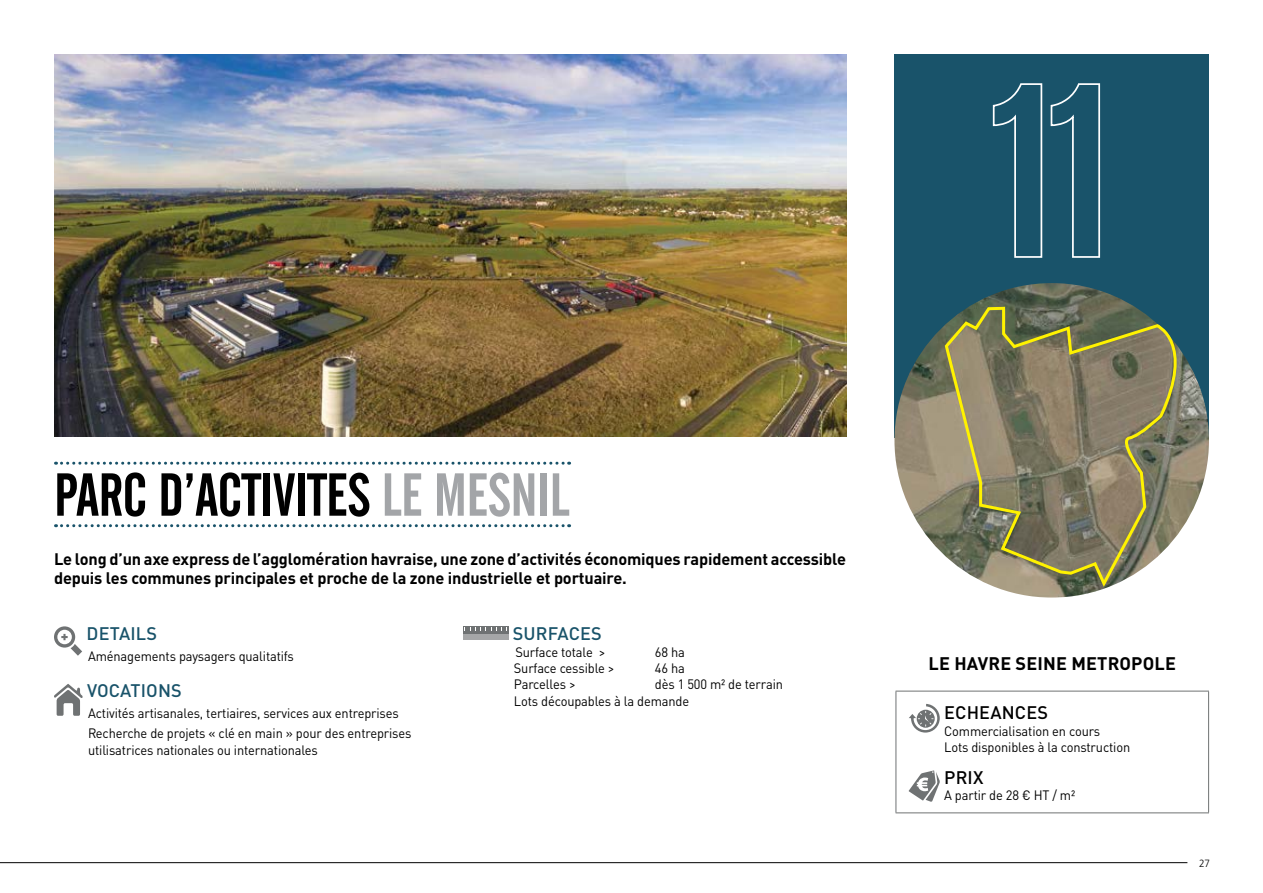
<style>
.page{position:relative;width:1263px;height:893px;background:#fff}
.page>*{position:absolute;margin:0;border:0;box-sizing:border-box;transform-origin:0 0}
.t1{font:60px "Alternate Gothic No 2 BT";color:#000}
.t2{font:60px "Alternate Gothic No 2 BT";color:#a3a5a8}
.t3{font:500 18px "DINOT";letter-spacing:.01em;color:#19536a}
.t4{font:700 18px "DINOT";letter-spacing:.01em;color:#000}
.t5{font:500 18px "DINOT";letter-spacing:.01em;color:#000}
.t6{font:700 16.5px/19.5px "DINOT";letter-spacing:-.01em;color:#000}
.t7{font:13.5px/16.5px "DINOT";letter-spacing:-.01em;color:#000;scale:.95 1}
.t8{font:300 10.5px "Frutiger";color:#000;scale:.95 1}
.s1{color:#000}
</style>
<div class="page">
<div style="left:895px;top:54px;width:314px;height:384px;background:#19536a"></div>
<hr style="left:895px;top:691px;width:314px;height:1px;background:#6f7273">
<hr style="left:895px;top:691px;width:1px;height:121px;background:#6f7273">
<hr style="left:1208px;top:691px;width:1px;height:121px;background:#6f7273">
<hr style="left:895px;top:812px;width:314px;height:1px;background:#6f7273">
<svg style="left:909px;top:704px;width:31px;height:29px"></svg>
<svg style="left:909px;top:770px;width:31px;height:32px"></svg>
<img style="left:54px;top:54px;width:792px;height:383px">
<svg style="left:56px;top:462px;width:514px;height:3px"></svg>
<svg style="left:56px;top:524px;width:514px;height:3px"></svg>
<svg style="left:54px;top:626px;width:28px;height:30px"></svg>
<svg style="left:54px;top:684px;width:29px;height:32px"></svg>
<div style="left:463px;top:627px;width:45px;height:13px;background:#6f7273"></div>
<div style="left:463px;top:634px;width:45px;height:6px;background:#a5a6a7"></div>
<svg style="left:470px;top:627px;width:37px;height:3px"></svg>
<svg style="left:992px;top:83px;width:51px;height:175px"></svg>
<svg style="left:1050px;top:83px;width:51px;height:175px"></svg>
<img style="left:894px;top:283px;width:315px;height:315px;border-radius:157px">
<svg style="left:943px;top:305px;width:252px;height:285px;background:#878469"></svg>
<hr style="left:0;top:862px;width:1187px;height:1px;background:#000">
<h1 class="t1" style="left:54px;top:461px;width:162px">PARC D’ACTIVITE</h1>
<h1 class="t2" style="left:347px;top:461px;width:224px"><span class="s1">S</span> LE MESNI L</h1>
<p class="t6" style="left:54px;top:549px;width:794px">Le long d’un axe express de l’agglomération havraise, une zone d’activités économiques rapidement accessible depuis les communes principales et proche de la zone industrielle et portuaire.</p>
<h2 class="t3" style="left:87px;top:622px;width:53px">DETAILS</h2>
<p class="t7" style="left:88px;top:647px;width:218px">Aménagements paysagers qualitatifs</p>
<h2 class="t3" style="left:87px;top:679px;width:83px">VOCATI ONS</h2>
<p class="t7" style="left:88px;top:702px;width:342px;line-height:20.7px">Activités artisanales, tertiaires, services aux entreprises<br>Recherche de projets « clé en main » pour des entreprises</p>
<p class="t7" style="left:88px;top:741px;width:244px">utilisatrices nationales ou internationales</p>
<h2 class="t3" style="left:513px;top:622px;width:68px">SURFACES</h2>
<p class="t7" style="left:515px;top:643px;width:96px">Surface totale &gt;</p>
<p class="t7" style="left:655px;top:643px;width:33px">68 ha</p>
<p class="t7" style="left:514px;top:660px;width:108px">Surface cessible &gt;</p>
<p class="t7" style="left:655px;top:660px;width:33px">46 ha</p>
<p class="t7" style="left:514px;top:676px;width:67px">Parcelles &gt;</p>
<p class="t7" style="left:514px;top:676px;width:285px;text-indent:141px">dès 1 500 m² de terrain<br>Lots découpables à la demande</p>
<h2 class="t4" style="left:928px;top:652px;width:249px">Le Havre Sei ne MEtropole</h2>
<h2 class="t5" style="left:944px;top:701px;width:70px">ECH EANCE</h2>
<h2 class="t5" style="left:1037px;top:701px;width:12px">S</h2>
<p class="t7" style="left:944px;top:722px;width:197px">Commercialisation en cours<br>Lots disponibles à la construction</p>
<h2 class="t5" style="left:944px;top:766px;width:41px">PRIX</h2>
<p class="t7" style="left:944px;top:787px;width:139px">A partir de 28 € HT / m²</p>
<p class="t8" style="left:1199px;top:857px;width:13px">27</p>
</div>
